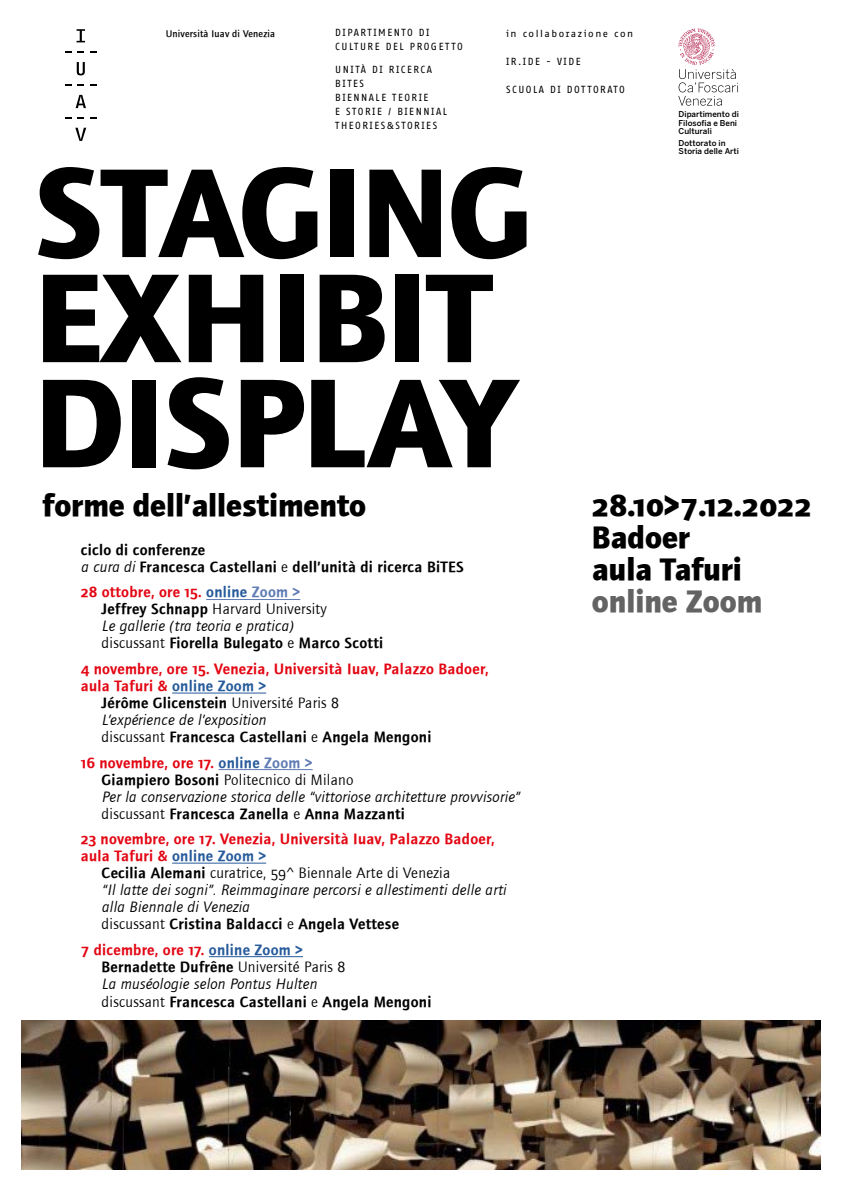
<style>
.page{position:relative;width:842px;height:1191px;background:#fff}
.page>*{position:absolute;margin:0;border:0;box-sizing:border-box;transform-origin:0 0}
.t1{font:700 131px/105.1px "Foundry Journal";letter-spacing:-.01em;color:#000}
.t2{font:700 32px/32px "Foundry Journal";color:#000}
.t3{font:700 32px "Foundry Journal Sc";color:#000}
.t4{font:700 32px "Foundry Journal";color:#646363}
.t5{font:italic 15.5px/17px "Foundry Journal";letter-spacing:.02em;color:#000}
.t6{font:15.5px/17px "Foundry Journal Demi";letter-spacing:.02em;color:#000}
.t7{font:15.5px/25.5px "Foundry Journal Demi";letter-spacing:.02em;color:#e30613}
.t8{font:10px/14px "Fago Office Sans";letter-spacing:.15em;color:#000}
.t9{font:500 10px "Foundry Journal";letter-spacing:.02em;color:#000}
.t10{font:500 8.1px/8.1px "Benton Sans";color:#000}
.s1{font-family:"Foundry Journal";font-style:italic}
.s2{font-family:"Foundry Journal"}
.s3{font-family:"Foundry Journal Sc Demi"}
.s4{color:#275b9b}
.s5{color:#607cb4}
.s6{font-family:"Foundry Journal Demi";font-style:normal}
.s7{font-style:normal}
.s8{font-family:"Foundry Journal";color:#000}
.s9{color:#000}
.s10{color:#e30613}
.s11{font-family:"Foundry Journal Sc"}
.s12{font-family:"Foundry Journal Sc Demi";color:#e30613}
.s13{font-family:"Foundry Journal Sc";font-style:normal}
</style>
<div class="page">
<svg style="left:77px;top:29px;width:8px;height:13px"></svg>
<svg style="left:65px;top:51px;width:7px;height:2px"></svg>
<svg style="left:78px;top:51px;width:6px;height:2px"></svg>
<svg style="left:90px;top:51px;width:6px;height:2px"></svg>
<svg style="left:77px;top:62px;width:8px;height:13px"></svg>
<svg style="left:65px;top:84px;width:7px;height:2px"></svg>
<svg style="left:78px;top:84px;width:6px;height:2px"></svg>
<svg style="left:90px;top:84px;width:6px;height:2px"></svg>
<svg style="left:76px;top:95px;width:10px;height:13px"></svg>
<svg style="left:65px;top:117px;width:7px;height:2px"></svg>
<svg style="left:78px;top:117px;width:6px;height:2px"></svg>
<svg style="left:90px;top:117px;width:6px;height:2px"></svg>
<svg style="left:75px;top:128px;width:11px;height:13px"></svg>
<hr style="left:206px;top:599px;width:94px;height:1px;background:#607cb4">
<hr style="left:172px;top:693px;width:94px;height:1px;background:#275b9b">
<hr style="left:219px;top:769px;width:94px;height:1px;background:#607cb4">
<hr style="left:172px;top:863px;width:94px;height:1px;background:#275b9b">
<hr style="left:209px;top:956px;width:94px;height:1px;background:#275b9b">
<svg style="left:678px;top:29px;width:60px;height:77px"></svg>
<img style="left:21px;top:1020px;width:800px;height:149px">
<p class="t9" style="left:166px;top:28px;width:111px">Università Iuav di Venezia</p>
<p class="t8" style="left:335px;top:26px;width:129px">DIPARTIMENTO DI<br>CULTURE DEL PROGETTO</p>
<p class="t8" style="left:335px;top:62px;width:113px">UNITÀ DI RICERCA<br>BITES<br>BIENNALE TEORIE<br>E STORIE / BIENNIAL<br>THEORIES&amp;STORIES</p>
<p class="t8" style="left:506px;top:27px;width:129px">in collaborazione con</p>
<p class="t8" style="left:506px;top:55px;width:76px">IR.IDE - VIDE</p>
<p class="t8" style="left:506px;top:83px;width:120px">SCUOLA DI DOTTORATO</p>
<h1 class="t1" style="left:34px;top:160px;width:499px">STAGING<br>EXHIBIT<br>DISPLAY</h1>
<p class="t10" style="left:679px;top:110px;width:62px">Dipartimento di<br>Filosofia e Beni<br>Culturali</p>
<p class="t10" style="left:679px;top:139px;width:62px">Dottorato in<br>Storia delle Arti</p>
<h2 class="t2" style="left:43px;top:489px;width:325px">forme dell’allestimento</h2>
<h2 class="t3" style="left:592px;top:486px;width:221px">28.10&gt;7.12.2022</h2>
<h2 class="t2" style="left:592px;top:521px;width:152px">Badoer aula Tafuri</h2>
<h2 class="t4" style="left:592px;top:582px;width:172px">online Zoom</h2>
<p class="t6" style="left:81px;top:541px;width:384px">ciclo di conferenze<br><span class="s1">a cura di</span> Francesca Castellani <span class="s2">e</span> dell’unità di ricerca BiTES</p>
<p class="t7" style="left:81px;top:579px;width:221px"><span class="s3">28</span> ottobre, ore <span class="s3">15.</span> <span class="s4">online</span> <span class="s5">Zoom &gt;</span></p>
<p class="t5" style="left:102px;top:601px;width:227px"><span class="s6">Jeffrey Schnapp</span> <span class="s7">Harvard University<br></span>Le gallerie (tra teoria e pratica)</p>
<p class="t7" style="left:81px;top:630px;width:409px;text-indent:21px"><span class="s8">discussant</span> <span class="s9">Fiorella Bulegato</span> <span class="s8">e</span> <span class="s9">Marco Scotti<br></span><span class="s3">4</span> novembre, ore <span class="s3">15</span>. Venezia, Università Iuav, Palazzo Badoer,</p>
<p class="t6" style="left:102px;top:677px;width:239px;text-indent:-21px"><span class="s10">aula Tafuri &amp;</span> <span class="s4">online Zoom &gt;<br></span>Jérôme Glicenstein <span class="s2">Université Paris</span> <span class="s11">8</span></p>
<p class="t5" style="left:102px;top:711px;width:166px">L’expérience de l’exposition</p>
<p class="t6" style="left:81px;top:724px;width:352px;line-height:25.5px;text-indent:21px"><span class="s2">discussant</span> Francesca Castellani <span class="s2">e</span> Angela Mengoni<br><span class="s12">16</span> <span class="s10">novembre, ore</span> <span class="s12">17.</span> <span class="s4">online</span> <span class="s5">Zoom &gt;</span></p>
<p class="t5" style="left:102px;top:771px;width:420px"><span class="s6">Giampiero Bosoni</span> <span class="s7">Politecnico di Milano<br></span>Per la conservazione storica delle “vittoriose architetture provvisorie”</p>
<p class="t7" style="left:81px;top:800px;width:415px;text-indent:21px"><span class="s8">discussant</span> <span class="s9">Francesca Zanella</span> <span class="s8">e</span> <span class="s9">Anna Mazzanti<br></span><span class="s3">23</span> novembre, ore <span class="s3">17</span>. Venezia, Università Iuav, Palazzo Badoer,</p>
<p class="t7" style="left:81px;top:843px;width:187px">aula Tafuri &amp; <span class="s4">online Zoom &gt;</span></p>
<p class="t5" style="left:102px;top:864px;width:406px"><span class="s6">Cecilia Alemani</span> <span class="s7">curatrice,</span> <span class="s13">59</span><span class="s7">^ Biennale Arte di Venezia<br></span>“Il latte dei sogni”. Reimmaginare percorsi e allestimenti delle arti alla Biennale di Venezia</p>
<p class="t6" style="left:81px;top:911px;width:320px;line-height:25.5px;text-indent:21px"><span class="s2">discussant</span> Cristina Baldacci <span class="s2">e</span> Angela Vettese<br><span class="s12">7</span> <span class="s10">dicembre, ore</span> <span class="s12">17.</span> <span class="s4">online Zoom &gt;</span></p>
<p class="t6" style="left:102px;top:958px;width:245px">Bernadette Dufrêne <span class="s2">Université Paris</span> <span class="s11">8</span></p>
<p class="t5" style="left:102px;top:975px;width:217px">La muséologie selon Pontus Hulten</p>
<p class="t6" style="left:102px;top:993px;width:331px"><span class="s2">discussant</span> Francesca Castellani <span class="s2">e</span> Angela Mengoni</p>
</div>
